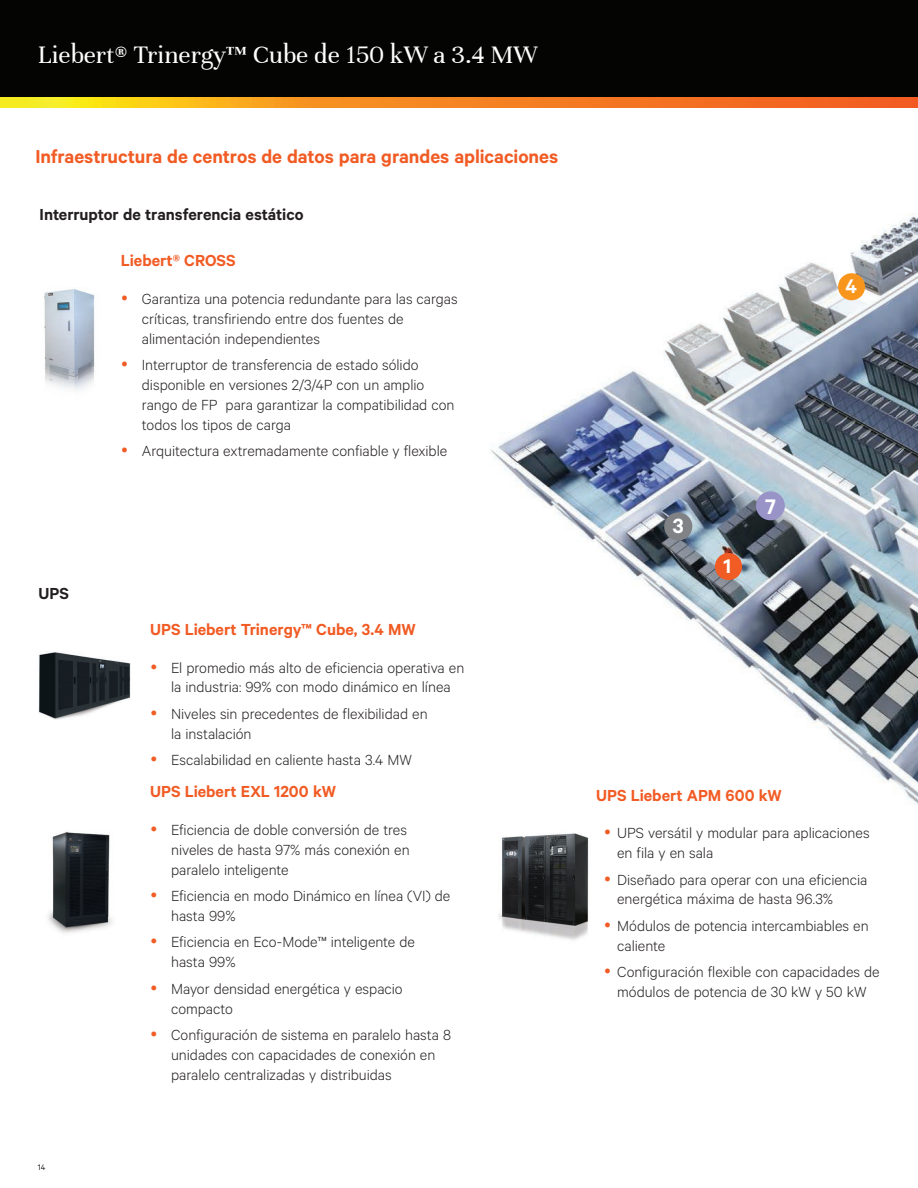
<style>
.page{position:relative;width:918px;height:1188px;background:#fff}
.page>*{position:absolute;margin:0;border:0;box-sizing:border-box;transform-origin:0 0}
.t1{font:27px "Unna";color:#fff}
.t2{font:600 23.7px "Calibre";color:#fff}
.t3{font:600 23.1px "Calibre";color:#fff}
.t4{font:600 22.35px "Calibre";color:#fff}
.t5{font:600 22.2px "Calibre";color:#fff}
.t6{font:600 21px "Calibre";color:#f15b24}
.t7{font:600 18px "Calibre";color:#f15b24}
.t8{font:600 18px "Calibre";color:#231f20}
.t9{font:300 16.5px/19.8px "Calibre";color:#231f20}
.t10{font:9px "Calibre";color:#231f20}
</style>
<div class="page">
<div style="left:0;top:0;width:918px;height:108px;background:#040503"></div>
<svg style="left:0;top:98px;width:918px;height:10px;background:#f5921f"></svg>
<img style="left:490px;top:214px;width:428px;height:704px">
<div style="left:715px;top:553px;width:27px;height:27px;background:#f15b24;border-radius:50%"></div>
<div style="left:664px;top:512px;width:28px;height:29px;background:#808285;border-radius:50%"></div>
<div style="left:838px;top:273px;width:27px;height:27px;background:#f7951d;border-radius:50%"></div>
<div style="left:756px;top:491px;width:29px;height:29px;background:#9894c8;border-radius:50%"></div>
<img style="left:499px;top:831px;width:91px;height:109px">
<img style="left:38px;top:652px;width:93px;height:68px">
<img style="left:48px;top:832px;width:64px;height:101px">
<img style="left:44px;top:289px;width:51px;height:101px">
<svg style="left:605px;top:830px;width:5px;height:5px"></svg>
<svg style="left:605px;top:876px;width:5px;height:5px"></svg>
<h1 class="t1" style="left:38px;top:39px;width:501px">Liebert® Trinergy™ Cube de 150 kW a 3.4 MW</h1>
<p class="t6" style="left:35px;top:144px;width:524px">Infraestructura de centros de datos para grandes aplicaciones</p>
<p class="t8" style="left:40px;top:204px;width:265px">Interruptor de transferencia estático</p>
<p class="t7" style="left:121px;top:250px;width:116px">Liebert® CROSS</p>
<p class="t9" style="left:142px;top:288px;width:317px">Garantiza una potencia redundante para las cargas críticas, transfiriendo entre dos fuentes de alimentación independientes</p>
<p class="t9" style="left:142px;top:355px;width:314px">Interruptor de transferencia de estado sólido disponible en versiones 2/3/4P con un amplio rango de FP para garantizar la compatibilidad con todos los tipos de carga</p>
<p class="t9" style="left:142px;top:441px;width:307px">Arquitectura extremadamente confiable y flexible</p>
<p class="t8" style="left:38px;top:583px;width:32px">UPS</p>
<p class="t10" style="left:38px;top:1162px;width:9px">14</p>
<p class="t7" style="left:150px;top:618px;width:267px">UPS Liebert Trinergy™ Cube, 3.4 MW</p>
<p class="t9" style="left:171px;top:657px;width:295px">El promedio más alto de eficiencia operativa en la industria: 99% con modo dinámico en línea</p>
<p class="t9" style="left:171px;top:703px;width:258px">Niveles sin precedentes de flexibilidad en la instalación</p>
<p class="t9" style="left:171px;top:749px;width:242px">Escalabilidad en caliente hasta 3.4 MW</p>
<p class="t7" style="left:150px;top:781px;width:188px">UPS Liebert EXL 1200 kW</p>
<p class="t9" style="left:171px;top:819px;width:240px">Eficiencia de doble conversión de tres niveles de hasta 97% más conexión en paralelo inteligente</p>
<p class="t9" style="left:171px;top:885px;width:281px">Eficiencia en modo Dinámico en línea (VI) de hasta 99%</p>
<p class="t9" style="left:171px;top:932px;width:245px">Eficiencia en Eco-Mode™ inteligente de hasta 99%</p>
<p class="t9" style="left:171px;top:978px;width:233px">Mayor densidad energética y espacio compacto</p>
<p class="t9" style="left:171px;top:1024px;width:281px">Configuración de sistema en paralelo hasta 8 unidades con capacidades de conexión en paralelo centralizadas y distribuidas</p>
<h3 class="t5" style="left:845px;top:273px;width:13px">4</h3>
<h3 class="t3" style="left:673px;top:512px;width:12px">3</h3>
<h3 class="t4" style="left:723px;top:553px;width:9px">1</h3>
<h2 class="t2" style="left:765px;top:493px;width:12px">7</h2>
<p class="t7" style="left:596px;top:784px;width:187px">UPS Liebert APM 600 kW</p>
<p class="t9" style="left:617px;top:823px;width:254px">UPS versátil y modular para aplicaciones en fila y en sala</p>
<p class="t9" style="left:617px;top:869px;width:252px">Diseñado para operar con una eficiencia energética máxima de hasta 96.3%</p>
<p class="t9" style="left:617px;top:915px;width:253px">Módulos de potencia intercambiables en caliente</p>
<p class="t9" style="left:617px;top:962px;width:264px">Configuración flexible con capacidades de módulos de potencia de 30 kW y 50 kW</p>
</div>
